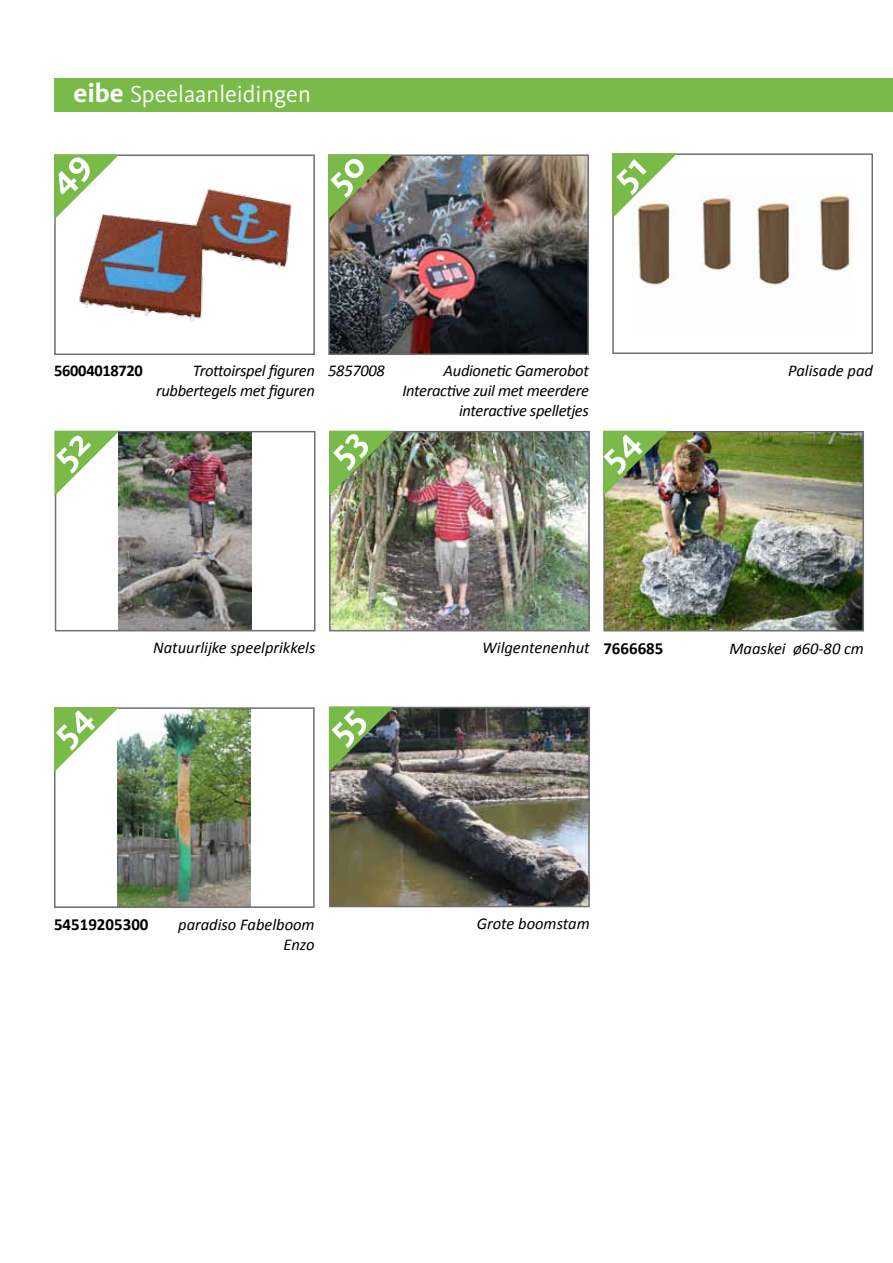
<style>
.page{position:relative;width:893px;height:1263px;background:#fff}
.page>*{position:absolute;margin:0;border:0;box-sizing:border-box;transform-origin:0 0}
.t1{font:24px "eibe Kievit";color:#fff}
.t2{font:700 16.95px "Calibri";color:#000}
.t3{font:italic 16.5px/19.8px "Calibri";letter-spacing:-.02em;color:#000;text-align:right}
.t4{font:italic 16.5px/19.8px "Calibri";color:#000;text-align:right}
.t5{font:700 16.5px "Calibri";letter-spacing:-.02em;color:#000}
.s1{font-weight:700;font-size:27px}
.s2{font-weight:700;font-style:normal;font-size:16.95px}
</style>
<div class="page">
<div style="left:54px;top:78px;width:839px;height:33px;background:#79ba48"></div>
<img style="left:332px;top:710px;width:255px;height:194px">
<div style="left:329px;top:707px;width:261px;height:200px;border:2px solid #6d6f71"></div>
<img style="left:633px;top:194px;width:220px;height:94px">
<div style="left:612px;top:153px;width:261px;height:201px;border:2px solid #6d6f71"></div>
<img style="left:118px;top:710px;width:133px;height:195px">
<div style="left:54px;top:707px;width:261px;height:201px;border:2px solid #6d6f71"></div>
<img style="left:79px;top:189px;width:213px;height:133px">
<div style="left:54px;top:154px;width:261px;height:201px;border:2px solid #6d6f71"></div>
<img style="left:331px;top:157px;width:255px;height:195px">
<div style="left:328px;top:154px;width:261px;height:201px;border:2px solid #6d6f71"></div>
<img style="left:606px;top:434px;width:255px;height:194px">
<div style="left:603px;top:431px;width:261px;height:200px;border:2px solid #6d6f71"></div>
<img style="left:119px;top:434px;width:132px;height:194px">
<div style="left:55px;top:431px;width:260px;height:200px;border:2px solid #6d6f71"></div>
<img style="left:332px;top:434px;width:255px;height:194px">
<div style="left:329px;top:431px;width:261px;height:200px;border:2px solid #6d6f71"></div>
<img style="left:329px;top:707px;width:65px;height:65px">
<svg style="left:612px;top:153px;width:65px;height:65px"></svg>
<svg style="left:54px;top:707px;width:65px;height:65px"></svg>
<svg style="left:54px;top:154px;width:65px;height:66px"></svg>
<svg style="left:328px;top:154px;width:65px;height:65px;background:#819657"></svg>
<svg style="left:55px;top:431px;width:65px;height:65px"></svg>
<img style="left:329px;top:431px;width:65px;height:65px">
<img style="left:603px;top:431px;width:65px;height:65px">
<h1 class="t1" style="left:73px;top:80px;width:239px"><span class="s1">eibe</span> Speelaanleidingen</h1>
<p class="t5" style="left:54px;top:360px;width:90px">56004018720</p>
<p class="t3" style="left:156px;top:360px;width:160px">Trottoirspel figuren rubbertegels met figuren</p>
<p class="t3" style="left:328px;top:360px;width:58px">5857008</p>
<p class="t3" style="left:402px;top:360px;width:188px">Audionetic Gamerobot<br>Interactive zuil met meerdere interactive spelletjes</p>
<p class="t4" style="left:788px;top:360px;width:86px">Palisade pad</p>
<p class="t4" style="left:153px;top:637px;width:164px">Natuurlijke speelprikkels</p>
<p class="t4" style="left:482px;top:637px;width:183px">Wilgentenenhut <span class="s2">7666685</span></p>
<p class="t4" style="left:729px;top:637px;width:136px">Maaskei ø60-80 cm</p>
<p class="t2" style="left:54px;top:913px;width:96px">54519205300</p>
<p class="t4" style="left:178px;top:914px;width:138px">paradiso Fabelboom<br>Enzo</p>
<p class="t4" style="left:477px;top:913px;width:115px">Grote boomstam</p>
</div>
